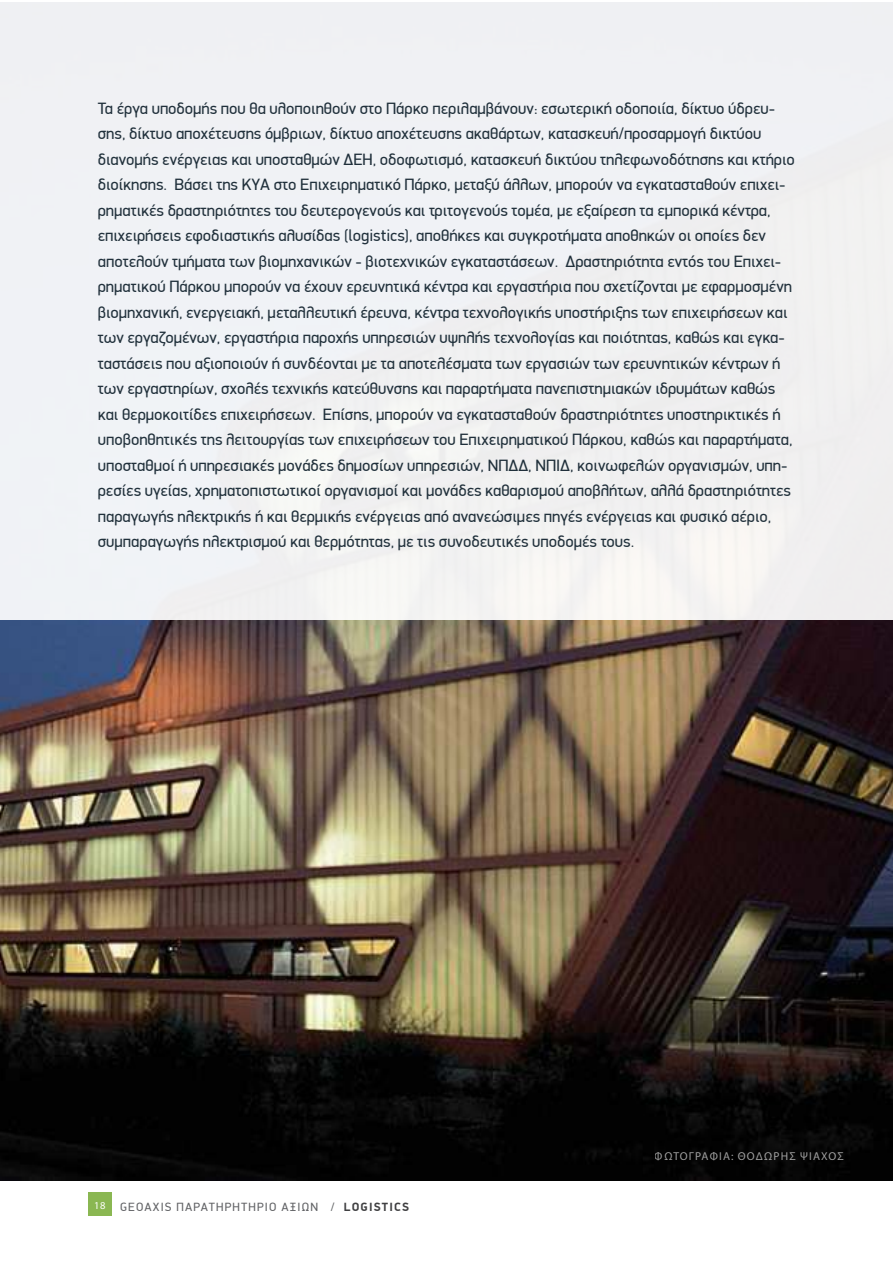
<style>
.page{position:relative;width:893px;height:1263px;background:#fff}
.page>*{position:absolute;margin:0;border:0;box-sizing:border-box;transform-origin:0 0}
.t1{font:16.5px/25.5px "PF Din Display";color:#20303b}
.t2{font:12px "PF Din Display";letter-spacing:.1em;color:#626366}
.t3{font:11.55px "Myriad Pro";letter-spacing:.1em;color:#fff}
.s1{font-family:"Myriad Pro";font-size:10.5px;color:#fff}
.s2{font-weight:700;color:#404042}
</style>
<div class="page">
<div style="left:88px;top:1193px;width:23px;height:23px;background:#8ab752"></div>
<img style="left:0;top:620px;width:893px;height:560px">
<div style="left:0;top:0;width:893px;height:620px;background:#f0f1f4"></div>
<p class="t1" style="left:98px;top:95px;width:699px">Τα έργα υποδομής που θα υλοποιηθούν στο Πάρκο περιλαμβάνουν: εσωτερική οδοποιία, δίκτυο ύδρευ&shy;σης, δίκτυο αποχέτευσης όμβριων, δίκτυο αποχέτευσης ακαθάρτων, κατασκευή/προσαρμογή δικτύου διανομής ενέργειας και υποσταθμών ΔΕΗ, οδοφωτισμό, κατασκευή δικτύου τηλεφωνοδότησης και κτήριο διοίκησης. Βάσει της ΚΥΑ στο Επιχειρηματικό Πάρκο, μεταξύ άλλων, μπορούν να εγκατασταθούν επιχει&shy;ρηματικές δραστηριότητες του δευτερογενούς και τριτογενούς τομέα, με εξαίρεση τα εμπορικά κέντρα, επιχειρήσεις εφοδιαστικής αλυσίδας (logistics), αποθήκες και συγκροτήματα αποθηκών οι οποίες δεν αποτελούν τμήματα των βιομηχανικών - βιοτεχνικών εγκαταστάσεων. Δραστηριότητα εντός του Επιχει&shy;ρηματικού Πάρκου μπορούν να έχουν ερευνητικά κέντρα και εργαστήρια που σχετίζονται με εφαρμοσμένη βιομηχανική, ενεργειακή, μεταλλευτική έρευνα, κέντρα τεχνολογικής υποστήριξης των επιχειρήσεων και των εργαζομένων, εργαστήρια παροχής υπηρεσιών υψηλής τεχνολογίας και ποιότητας, καθώς και εγκα&shy;ταστάσεις που αξιοποιούν ή συνδέονται με τα αποτελέσματα των εργασιών των ερευνητικών κέντρων ή των εργαστηρίων, σχολές τεχνικής κατεύθυνσης και παραρτήματα πανεπιστημιακών ιδρυμάτων καθώς και θερμοκοιτίδες επιχειρήσεων. Επίσης, μπορούν να εγκατασταθούν δραστηριότητες υποστηρικτικές ή υποβοηθητικές της λειτουργίας των επιχειρήσεων του Επιχειρηματικού Πάρκου, καθώς και παραρτήματα, υποσταθμοί ή υπηρεσιακές μονάδες δημοσίων υπηρεσιών, ΝΠΔΔ, ΝΠΙΔ, κοινωφελών οργανισμών, υπη&shy;ρεσίες υγείας, χρηματοπιστωτικοί οργανισμοί και μονάδες καθαρισμού αποβλήτων, αλλά δραστηριότητες παραγωγής ηλεκτρικής ή και θερμικής ενέργειας από ανανεώσιμες πηγές ενέργειας και φυσικό αέριο, συμπαραγωγής ηλεκτρισμού και θερμότητας, με τις συνοδευτικές υποδομές τους.</p>
<p class="t2" style="left:94px;top:1199px;width:316px"><span class="s1">18</span> GEOAXIS ΠΑΡΑΤΗΡΗΤΗΡΙΟ ΑΞΙΩΝ / <span class="s2">LOGISTICS</span></p>
<p class="t3" style="left:655px;top:1149px;width:190px">ΦΩΤΟΓΡΑΦΊA: ΘΟΔΩΡΉΣ ΨΊΑΧΟΣ</p>
</div>
